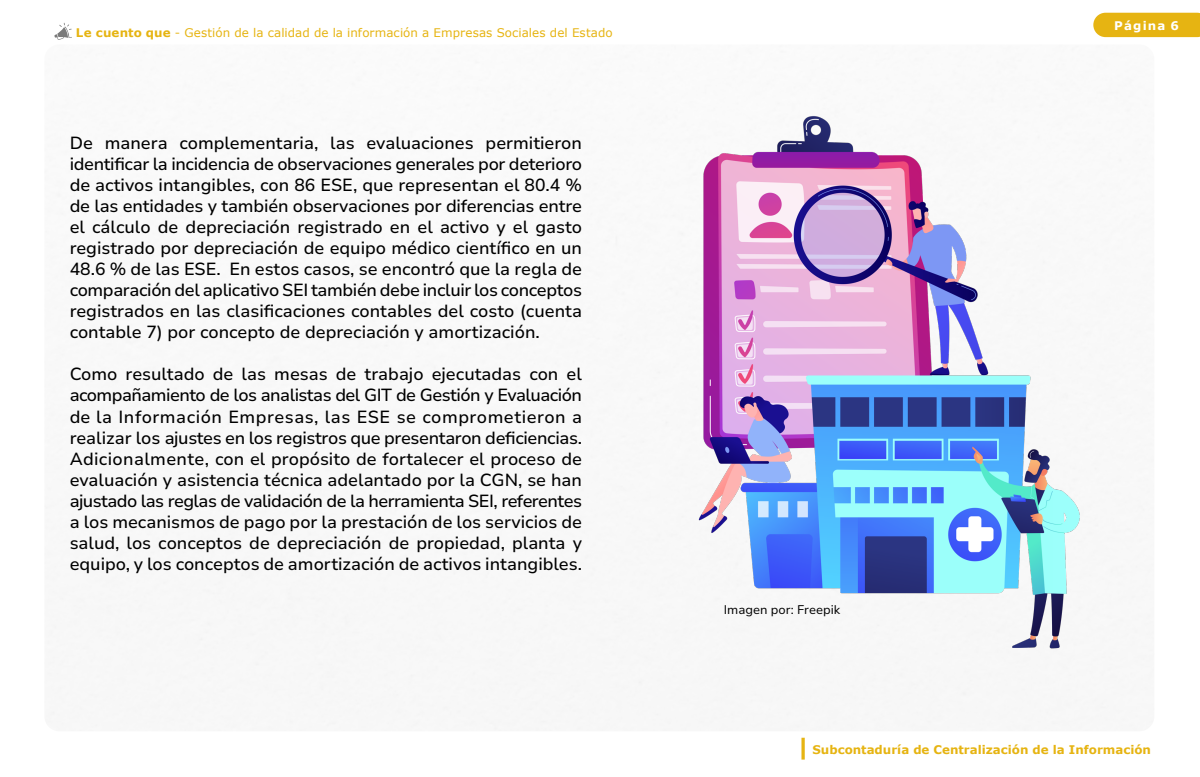
<style>
.page{position:relative;width:1200px;height:777px;background:#fff}
.page>*{position:absolute;margin:0;border:0;box-sizing:border-box;transform-origin:0 0}
.t1{font:700 30px "Verdana";color:#e6b412}
.t2{font:500 17.5px/21px "Nunito Sans 10 pt";color:#000;text-align:justify}
.t3{font:12.5px "Nunito Sans 10 pt";color:#000}
.t4{font:11.88px "Verdana";letter-spacing:.005em;color:#e6b412}
.t5{font:700 11.88px "Verdana";color:#e6b412}
.t6{font:700 11.88px "Verdana";letter-spacing:.1em;color:#fff}
.s1{font-weight:700}
</style>
<div class="page">
<div style="left:1093px;top:13px;width:107px;height:24px;background:#e6b412"></div>
<svg style="left:54px;top:23px;width:18px;height:17px"></svg>
<img style="left:681px;top:115px;width:399px;height:534px">
<p class="t4" style="left:76px;top:24px;width:538px"><span class="s1">Le cuento que</span> - Gestión de la calidad de la información a Empresas Sociales del Estado</p>
<p class="t2" style="left:70px;top:131px;width:514px">De manera complementaria, las evaluaciones permitieron identificar la incidencia de observaciones generales por deterioro de activos intangibles, con 86 ESE, que representan el 80.4 % de las entidades y también observaciones por diferencias entre el cálculo de depreciación registrado en el activo y el gasto registrado por depreciación de equipo médico científico en un 48.6 % de las ESE. En estos casos, se encontró que la regla de comparación del aplicativo SEI también debe incluir los conceptos registrados en las clasificaciones contables del costo (cuenta contable 7) por concepto de depreciación y amortización.</p>
<p class="t2" style="left:70px;top:363px;width:514px">Como resultado de las mesas de trabajo ejecutadas con el acompañamiento de los analistas del GIT de Gestión y Evaluación de la Información Empresas, las ESE se comprometieron a realizar los ajustes en los registros que presentaron deficiencias.<br>Adicionalmente, con el propósito de fortalecer el proceso de evaluación y asistencia técnica adelantado por la CGN, se han ajustado las reglas de validación de la herramienta SEI, referentes a los mecanismos de pago por la prestación de los servicios de salud, los conceptos de depreciación de propiedad, planta y equipo, y los conceptos de amortización de activos intangibles.</p>
<p class="t3" style="left:724px;top:601px;width:118px">Imagen por: Freepik</p>
<p class="t6" style="left:1114px;top:17px;width:66px">Página 6</p>
<h1 class="t1" style="left:839px;top:737px;width:23px;rotate:90deg">_</h1>
<p class="t5" style="left:813px;top:741px;width:340px">Subcontaduría de Centralización de la Información</p>
</div>
